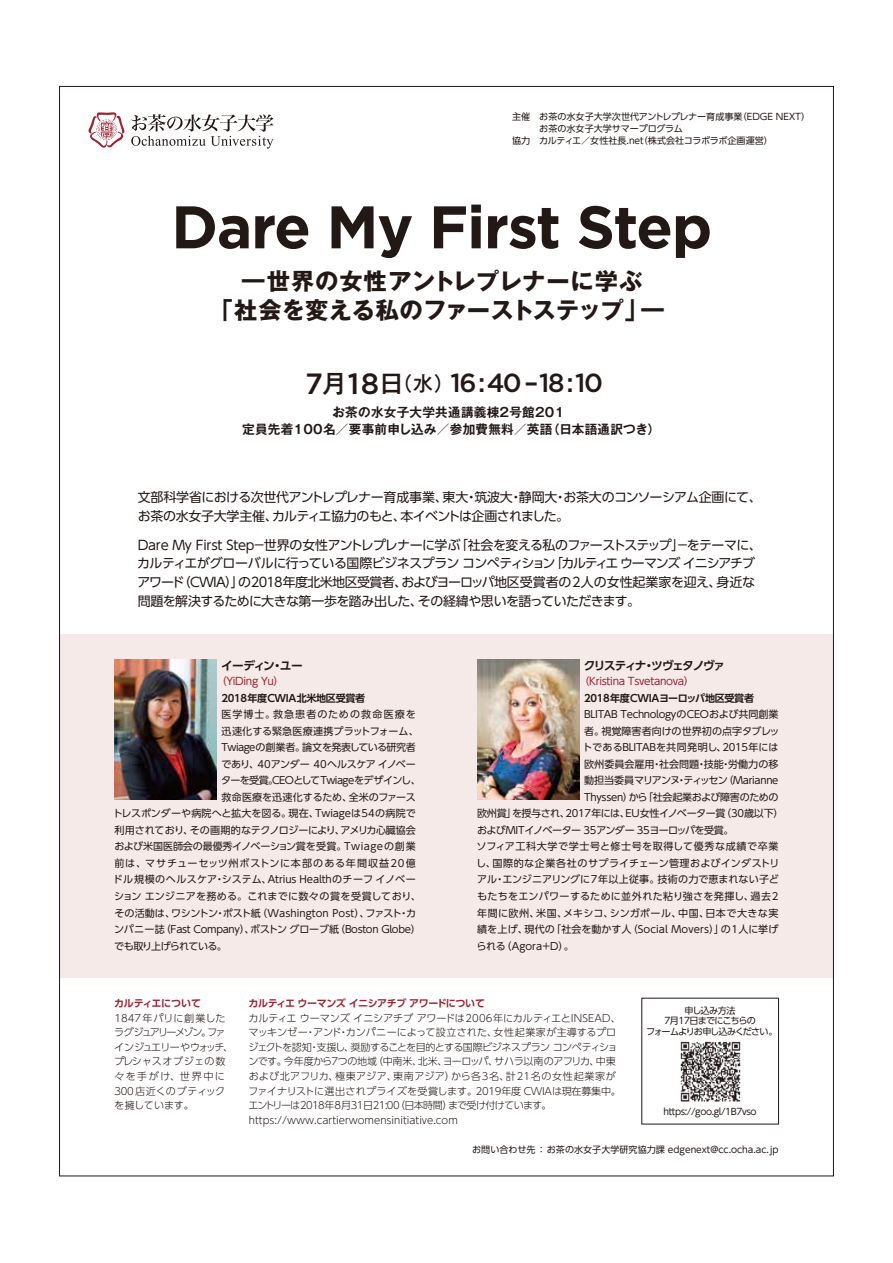
<style>
.page{position:relative;width:893px;height:1263px;background:#fff}
.page>*{position:absolute;margin:0;border:0;box-sizing:border-box;transform-origin:0 0}
.t1{font:700 60px "Gotham";letter-spacing:-.02em;color:#221815}
.t2{font:500 26.1px "Gotham";letter-spacing:-.055em;color:#221815}
.t3{font:700 23.25px/28.7px "Gothic MB101 Pro";letter-spacing:.01em;color:#221815;text-align:center;scale:1.3 1}
.t4{font:12.9px/18.8px "UD Shin Go Pro";letter-spacing:-.045em;color:#221815}
.t5{font:700 12.6px/16.8px "Gothic MB101 Pro De";letter-spacing:.02em;color:#221815;text-align:center}
.t6{font:700 11.7px "UD Shin Go Pro De";letter-spacing:-.125em;color:#221815}
.t7{font:10.35px "UD Shin Go Pro";letter-spacing:-.03em;color:#9a2332}
.t8{font:300 10.05px/14.5px "UD Shin Go Pro";letter-spacing:-.01em;color:#221815}
.t9{font:10.05px "UD Shin Go Pro";letter-spacing:-.005em;color:#221815}
.t10{font:10.05px "UD Shin Go Pro";letter-spacing:-.03em;color:#221815}
.t11{font:10.05px "UD Shin Go Pro";letter-spacing:.015em;color:#221815}
.t12{font:10.05px "UD Shin Go Pro";letter-spacing:-.05em;color:#221815}
.t13{font:10.05px "UD Shin Go Pro";letter-spacing:-.025em;color:#221815}
.t14{font:700 10.05px "UD Shin Go Pro De";letter-spacing:-.03em;color:#221815}
.t15{font:10.05px "UD Shin Go Pro";letter-spacing:.045em;color:#221815}
.t16{font:10.05px "UD Shin Go Pro";letter-spacing:.04em;color:#221815}
.t17{font:10.05px "UD Shin Go Pro";letter-spacing:.03em;color:#221815}
.t18{font:10.05px "UD Shin Go Pro";letter-spacing:-.055em;color:#221815}
.t19{font:10.05px "UD Shin Go Pro";letter-spacing:.05em;color:#221815}
.t20{font:10.05px "UD Shin Go Pro";letter-spacing:.08em;color:#221815}
.t21{font:700 10.05px "UD Shin Go Pro De";letter-spacing:-.05em;color:#9a2332}
.t22{font:10.05px "UD Shin Go Pro";letter-spacing:.095em;color:#221815}
.t23{font:10.05px "UD Shin Go Pro";letter-spacing:-.065em;color:#221815}
.t24{font:700 10.05px "UD Shin Go Pro De";letter-spacing:-.025em;color:#9a2332}
.t25{font:9.15px/11.7px "UD Shin Go Pro";letter-spacing:-.005em;color:#221815}
.t26{font:9.15px/10.4px "UD Shin Go Pro";letter-spacing:-.09em;color:#221815;text-align:center}
.t27{font:9.15px "UD Shin Go Pro";letter-spacing:-.04em;color:#221815}
.s1{font-size:29.25px}
.s2{font-family:"Gothic MB101 Pro";font-size:24.9px}
.s3{font-family:"Gothic MB101 Pro";font-size:19.95px}
</style>
<div class="page">
<div style="left:60px;top:634px;width:773px;height:343px;background:#f5eae7"></div>
<svg style="left:89px;top:112px;width:35px;height:36px"></svg>
<svg style="left:131px;top:114px;width:142px;height:35px"></svg>
<img style="left:477px;top:660px;width:102px;height:140px">
<img style="left:114px;top:660px;width:102px;height:140px">
<img style="left:680px;top:1041px;width:61px;height:61px">
<p class="t25" style="left:512px;top:111px;width:299px">主催　お茶の水女子大学次世代アントレプレナー育成事業（EDGE NEXT）　　　お茶の水女子大学サマープログラム<br>協力　カルティエ／女性社長.net（株式会社コラボラボ企画運営）</p>
<h1 class="t1" style="left:171px;top:192px;width:543px">Dare My First Step</h1>
<h3 class="t3" style="left:210px;top:264px;width:354px">－世界の女性アントレプレナーに学ぶ<br>「社会を変える私のファーストステップ」－</h3>
<h2 class="t2" style="left:305px;top:368px;width:299px"><span class="s1">7</span><span class="s2">月</span><span class="s1">18</span><span class="s2">日</span><span class="s3">（水）</span>16:40–18:10</h2>
<p class="t5" style="left:242px;top:403px;width:420px">お茶の水女子大学共通講義棟2号館201<br>定員先着100名／要事前申し込み／参加費無料／英語（日本語通訳つき）</p>
<p class="t4" style="left:138px;top:488px;width:625px">文部科学省における次世代アントレプレナー育成事業、東大・筑波大・静岡大・お茶大のコンソーシアム企画にて、お茶の水女子大学主催、カルティエ協力のもと、本イベントは企画されました。</p>
<p class="t4" style="left:137px;top:535px;width:626px">Dare My First Step－世界の女性アントレプレナーに学ぶ「社会を変える私のファーストステップ」－をテーマに、カルティエがグローバルに行っている国際ビジネスプラン コンペティション「カルティエ ウーマンズ イニシアチブアワード（CWIA）」の2018年度北米地区受賞者、およびヨーロッパ地区受賞者の2人の女性起業家を迎え、身近な問題を解決するために大きな第一歩を踏み出した、その経緯や思いを語っていただきます。</p>
<p class="t6" style="left:221px;top:656px;width:83px">イーディン・ユー</p>
<p class="t7" style="left:216px;top:673px;width:69px">（YiDing Yu）</p>
<p class="t14" style="left:222px;top:689px;width:145px">2018年度CWIA北米地区受賞者</p>
<p class="t22" style="left:222px;top:706px;width:196px">医学博士。救急患者のための救命医療を</p>
<p class="t11" style="left:222px;top:723px;width:199px">迅速化する緊急医療連携プラットフォーム、</p>
<p class="t12" style="left:222px;top:739px;width:196px">Twiageの創業者。論文を発表している研究者</p>
<p class="t13" style="left:221px;top:756px;width:196px">であり、40アンダー 40ヘルスケア イノベー</p>
<p class="t12" style="left:221px;top:772px;width:201px">ターを受賞。CEOとしてTwiageをデザインし、</p>
<p class="t9" style="left:222px;top:789px;width:196px">救命医療を迅速化するため、全米のファース</p>
<p class="t9" style="left:113px;top:805px;width:305px">トレスポンダーや病院へと拡大を図る。現在、Twiageは54の病院で</p>
<p class="t9" style="left:114px;top:822px;width:303px">利用されており、その画期的なテクノロジーにより、アメリカ心臓協会</p>
<p class="t9" style="left:114px;top:838px;width:303px">および米国医師会の最優秀イノベーション賞を受賞。Twiageの創業</p>
<p class="t20" style="left:114px;top:855px;width:303px">前は、マサチューセッツ州ボストンに本部のある年間収益20億</p>
<p class="t9" style="left:113px;top:871px;width:304px">ドル規模のヘルスケア・システム、Atrius Healthのチーフイノベー</p>
<p class="t11" style="left:114px;top:888px;width:308px">ション エンジニアを務める。これまでに数々の賞を受賞しており、</p>
<p class="t9" style="left:114px;top:904px;width:303px">その活動は、ワシントン・ポスト紙（Washington Post）、ファスト・カ</p>
<p class="t10" style="left:114px;top:921px;width:308px">ンパニー誌（Fast Company）、ボストン グローブ紙（Boston Globe）</p>
<p class="t23" style="left:114px;top:938px;width:114px">でも取り上げられている。</p>
<p class="t6" style="left:584px;top:656px;width:143px">クリスティナ・ツヴェタノヴァ</p>
<p class="t7" style="left:579px;top:673px;width:117px">（Kristina Tsvetanova）</p>
<p class="t14" style="left:584px;top:689px;width:171px">2018年度CWIAヨーロッパ地区受賞者</p>
<p class="t10" style="left:584px;top:706px;width:196px">BLITAB TechnologyのCEOおよび共同創業</p>
<p class="t9" style="left:584px;top:723px;width:197px">者。視覚障害者向けの世界初の点字タブレッ</p>
<p class="t13" style="left:582px;top:739px;width:198px">トであるBLITABを共同発明し、2015年には</p>
<p class="t9" style="left:584px;top:756px;width:196px">欧州委員会雇用・社会問題・技能・労働力の移</p>
<p class="t10" style="left:584px;top:772px;width:196px">動担当委員マリアンヌ・ティッセン（Marianne</p>
<p class="t10" style="left:584px;top:789px;width:196px">Thyssen）から「社会起業および障害のための</p>
<p class="t10" style="left:477px;top:805px;width:308px">欧州賞」を授与され、2017年には、EU女性イノベーター賞（30歳以下）</p>
<p class="t18" style="left:477px;top:822px;width:258px">およびMITイノベーター 35アンダー 35ヨーロッパを受賞。</p>
<p class="t19" style="left:477px;top:838px;width:303px">ソフィア工科大学で学士号と修士号を取得して優秀な成績で卒業</p>
<p class="t16" style="left:476px;top:855px;width:305px">し、国際的な企業各社のサプライチェーン管理およびインダストリ</p>
<p class="t9" style="left:477px;top:871px;width:303px">アル・エンジニアリングに7年以上従事。技術の力で恵まれない子ど</p>
<p class="t17" style="left:477px;top:888px;width:303px">もたちをエンパワーするために並外れた粘り強さを発揮し、過去2</p>
<p class="t15" style="left:477px;top:904px;width:303px">年間に欧州、米国、メキシコ、シンガポール、中国、日本で大きな実</p>
<p class="t9" style="left:477px;top:921px;width:303px">績を上げ、現代の「社会を動かす人（Social Movers）」の1人に挙げ</p>
<p class="t9" style="left:476px;top:938px;width:99px">られる（Agora+D）。</p>
<p class="t24" style="left:114px;top:995px;width:88px">カルティエについて</p>
<p class="t8" style="left:114px;top:1010px;width:121px">1847年パリに創業したラグジュアリーメゾン。ファインジュエリーやウォッチ、プレシャスオブジェの数々を手がけ、世界中に<br>300店近くのブティックを擁しています。</p>
<p class="t21" style="left:248px;top:995px;width:238px">カルティエ ウーマンズ イニシアチブ アワードについて</p>
<p class="t8" style="left:248px;top:1010px;width:374px">カルティエ ウーマンズ イニシアチブ アワードは2006年にカルティエとINSEAD、マッキンゼー・アンド・カンパニーによって設立された、女性起業家が主導するプロジェクトを認知・支援し、奨励することを目的とする国際ビジネスプラン コンペティションです。今年度から７つの地域（中南米、北米、ヨーロッパ、サハラ以南のアフリカ、中東および北アフリカ、極東アジア、東南アジア）から各3名、計21名の女性起業家がファイナリストに選出されプライズを受賞します。2019年度 CWIAは現在募集中。エントリーは2018年8月31日21:00（日本時間）まで受け付けています。https://www.cartierwomensinitiative.com</p>
<p class="t26" style="left:646px;top:1005px;width:133px">申し込み方法<br>7月17日までにこちらの<br>フォームよりお申し込みください。</p>
<p class="t27" style="left:664px;top:1104px;width:95px">https://goo.gl/1B7vso</p>
<p class="t25" style="left:472px;top:1143px;width:308px">お問い合わせ先：お茶の水女子大学研究協力課 edgenext@cc.ocha.ac.jp</p>
</div>
